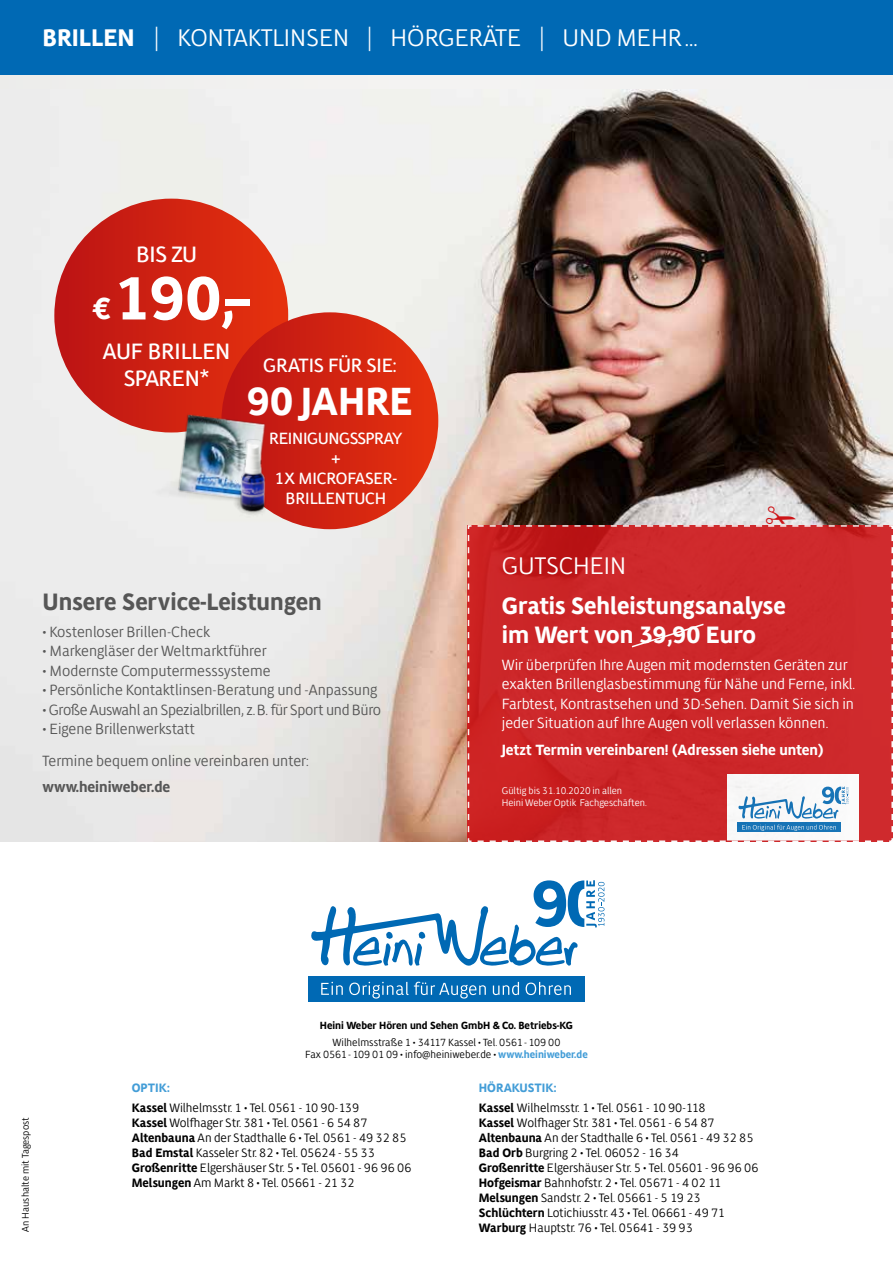
<style>
.page{position:relative;width:893px;height:1263px;background:#fff}
.page>*{position:absolute;margin:0;border:0;box-sizing:border-box;transform-origin:0 0}
.t1{font:700 61.5px "Migration Sans ITC Std";color:#fff}
.t2{font:700 39.75px "Migration Sans ITC Std";color:#fff}
.t3{font:300 24.3px "Migration Sans ITC Std";color:#fff}
.t4{font:700 24px/28.8px "Migration Sans ITC Std";color:#fff}
.t5{font:700 24px "Migration Sans ITC Std";color:#565656}
.t6{font:22.5px/27px "Migration Sans ITC Std";color:#fff;text-align:center}
.t7{font:19.5px "Migration Sans ITC Std";color:#fff}
.t8{font:16.5px/19.8px "Migration Sans ITC Std";color:#fff;text-align:center}
.t9{font:300 15px/31.5px "Migration Sans ITC Std";color:#565656}
.t10{font:300 15px/19.5px "Migration Sans ITC Std";color:#fff}
.t11{font:300 15px "Migration Sans ITC Std";letter-spacing:-.02em;color:#565656}
.t12{font:700 15px "Migration Sans ITC Std";color:#fff}
.t13{font:700 15px "Migration Sans ITC Std";color:#565656}
.t14{font:300 12.3px/15px "Migration Sans ITC Std";color:#000}
.t15{font:300 10.5px/12.8px "Migration Sans ITC Std";color:#000;text-align:center}
.t16{font:700 10.5px "Migration Sans ITC Std";color:#000}
.t17{font:300 9.75px/11.7px "Migration Sans ITC Std";color:#fff}
.t18{font:300 9.75px "Migration Sans ITC Std";color:#000}
.s1{font-weight:700}
.s2{font-size:30.75px}
.s3{font-weight:700;color:#439dd7}
</style>
<div class="page">
<img style="left:0;top:89px;width:893px;height:753px">
<div style="left:54px;top:199px;width:234px;height:233px;background:linear-gradient(to right,#bb1617,#e6310d);border-radius:117px"></div>
<div style="left:221px;top:312px;width:217px;height:217px;background:linear-gradient(to right,#bd1515,#e6320e);border-radius:108px"></div>
<svg style="left:467px;top:524px;width:426px;height:318px;background:#cc3336"></svg>
<div style="left:0;top:0;width:892px;height:74px;background:#0069b4"></div>
<div style="left:308px;top:976px;width:276px;height:26px;background:#0069b4"></div>
<svg style="left:321px;top:982px;width:22px;height:13px"></svg>
<svg style="left:349px;top:982px;width:137px;height:16px"></svg>
<svg style="left:493px;top:982px;width:26px;height:13px"></svg>
<svg style="left:526px;top:982px;width:45px;height:13px"></svg>
<svg style="left:311px;top:880px;width:293px;height:86px"></svg>
<svg style="left:630px;top:622px;width:75px;height:27px;background:#d03336"></svg>
<img style="left:124px;top:382px;width:206px;height:151px">
<img style="left:225px;top:435px;width:65px;height:88px">
<svg style="left:475px;top:506px;width:408px;height:21px;background:#9a8680"></svg>
<h3 class="t3" style="left:43px;top:25px;width:657px"><span class="s1">BRILLEN</span> | KONTAKTLINSEN | HÖRGERÄTE | UND MEHR...</h3>
<h3 class="t6" style="left:136px;top:241px;width:62px">BIS ZU</h3>
<h1 class="t1" style="left:92px;top:263px;width:159px"><span class="s2">€</span>190,–</h1>
<h3 class="t6" style="left:103px;top:338px;width:129px">AUF BRILLEN<br>SPAREN*</h3>
<h3 class="t7" style="left:263px;top:354px;width:135px">GRATIS FÜR SIE:</h3>
<h2 class="t2" style="left:247px;top:379px;width:167px">90 JAHRE</h2>
<h3 class="t8" style="left:269px;top:429px;width:135px">REINIGUNGSSPRAY +<br>1X MICROFASER-<br>BRILLENTUCH</h3>
<h3 class="t5" style="left:43px;top:587px;width:281px">Unsere Service-Leistungen</h3>
<p class="t9" style="left:43px;top:616px;width:169px">• Kostenloser Brillen-Check</p>
<p class="t9" style="left:43px;top:636px;width:226px">• Markengläser der Weltmarktführer</p>
<p class="t9" style="left:43px;top:655px;width:230px">• Modernste Computermesssysteme</p>
<p class="t9" style="left:43px;top:675px;width:336px">• Persönliche Kontaktlinsen-Beratung und -Anpassung</p>
<p class="t11" style="left:43px;top:701px;width:340px">• Große Auswahl an Spezialbrillen, z.B. für Sport und Büro</p>
<p class="t9" style="left:43px;top:714px;width:268px">• Eigene Brillenwerkstatt<br>Termine bequem online vereinbaren unter:</p>
<p class="t13" style="left:43px;top:778px;width:129px">www.heiniweber.de</p>
<h3 class="t3" style="left:502px;top:553px;width:126px">GUTSCHEIN</h3>
<h3 class="t4" style="left:502px;top:591px;width:285px">Gratis Sehleistungsanalyse im Wert von 39,90 Euro</h3>
<p class="t10" style="left:502px;top:655px;width:355px">Wir überprüfen Ihre Augen mit modernsten Geräten zur exakten Brillenglasbestimmung für Nähe und Ferne, inkl.<br>Farbtest, Kontrastsehen und 3D-Sehen. Damit Sie sich in jeder Situation auf Ihre Augen voll verlassen können.</p>
<p class="t12" style="left:502px;top:742px;width:323px">Jetzt Termin vereinbaren! (Adressen siehe unten)</p>
<p class="t17" style="left:502px;top:785px;width:147px">Gültig bis 31.10.2020 in allen<br>Heini Weber Optik Fachgeschäften.</p>
<p class="t18" style="left:20px;top:1231px;width:116px;rotate:-90deg">An Haushalte mit Tagespost</p>
<p class="t16" style="left:320px;top:1019px;width:255px">Heini Weber Hören und Sehen GmbH &amp; Co. Betriebs-KG</p>
<p class="t15" style="left:305px;top:1036px;width:284px">Wilhelmsstraße 1 • 34117 Kassel • Tel. 0561-109 00<br>Fax 0561-109 01 09 • info@heiniweber.de • <span class="s3">www.heiniweber.de</span></p>
<p class="t14" style="left:479px;top:1077px;width:228px;line-height:20px"><span class="s3">HÖRAKUSTIK:<br></span><span class="s1">Kassel</span> Wilhelmsstr. 1 • Tel. 0561 - 10 90-118</p>
<p class="t14" style="left:479px;top:1115px;width:281px"><span class="s1">Kassel</span> Wolfhager Str. 381 • Tel. 0561 - 6 54 87<br><span class="s1">Altenbauna</span> An der Stadthalle 6 • Tel. 0561 - 49 32 85<br><span class="s1">Bad Orb</span> Burgring 2 • Tel. 06052 - 16 34<br><span class="s1">Großenritte</span> Elgershäuser Str. 5 • Tel. 05601 - 96 96 06<br><span class="s1">Hofgeismar</span> Bahnhofstr. 2 • Tel. 05671 - 4 02 11<br><span class="s1">Melsungen</span> Sandstr. 2 • Tel. 05661 - 5 19 23<br><span class="s1">Schlüchtern</span> Lotichiusstr. 43 • Tel. 06661 - 49 71<br><span class="s1">Warburg</span> Hauptstr. 76 • Tel. 05641 - 39 93</p>
<p class="t14" style="left:132px;top:1077px;width:229px;line-height:20px"><span class="s3">OPTIK:<br></span><span class="s1">Kassel</span> Wilhelmsstr. 1 • Tel. 0561 - 10 90-139</p>
<p class="t14" style="left:132px;top:1115px;width:281px"><span class="s1">Kassel</span> Wolfhager Str. 381 • Tel. 0561 - 6 54 87<br><span class="s1">Altenbauna</span> An der Stadthalle 6 • Tel. 0561 - 49 32 85<br><span class="s1">Bad Emstal</span> Kasseler Str. 82 • Tel. 05624 - 55 33<br><span class="s1">Großenritte</span> Elgershäuser Str. 5 • Tel. 05601 - 96 96 06<br><span class="s1">Melsungen</span> Am Markt 8 • Tel. 05661 - 21 32</p>
</div>
